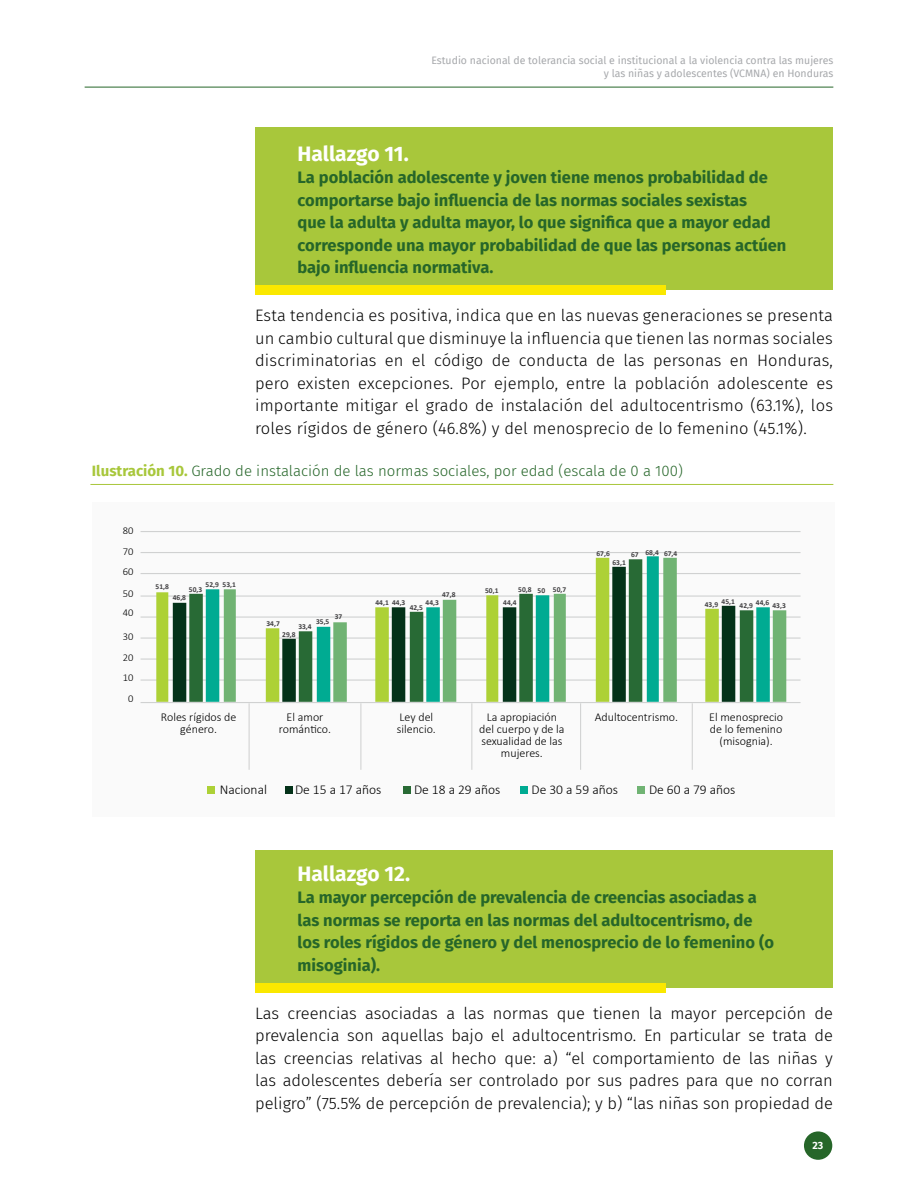
<style>
.page{position:relative;width:918px;height:1188px;background:#fff}
.page>*{position:absolute;margin:0;border:0;box-sizing:border-box;transform-origin:0 0}
.t1{font:700 21px "Fira Sans";letter-spacing:-.005em;color:#fff}
.t2{font:300 16.5px/22.5px "Fira Sans";color:#000;text-align:justify}
.t3{font:700 16.5px/22.5px "Fira Sans";color:#266629}
.t4{font:300 15px "Fira Sans";color:#266629}
.t5{font:300 13.5px "Calibri";color:#000}
.t6{font:300 12px/12px "Calibri";color:#000;text-align:center}
.t7{font:10.5px/13.5px "Fira Sans";color:#a7a9ac;text-align:right}
.t8{font:300 10.5px "Calibri";color:#000}
.t9{font:700 10.5px "Fira Sans";color:#fff}
.t10{font:700 7.5px "Calibri";color:#414042}
.s1{font-weight:700;color:#a8c73b}
</style>
<div class="page">
<hr style="left:85px;top:87px;width:748px;height:1px;background:#266629">
<div style="left:804px;top:1131px;width:28px;height:29px;background:#266629;border-radius:50%"></div>
<div style="left:256px;top:850px;width:577px;height:138px;background:#a8c73b"></div>
<div style="left:92px;top:502px;width:742px;height:314px;background:#fafafa"></div>
<div style="left:255px;top:128px;width:578px;height:162px;background:#a8c73b"></div>
<hr style="left:90px;top:484px;width:743px;height:1px;background:#a8c73b">
<div style="left:207px;top:786px;width:8px;height:8px;background:#add136"></div>
<div style="left:285px;top:786px;width:8px;height:8px;background:#043219"></div>
<div style="left:404px;top:786px;width:7px;height:8px;background:#286a35"></div>
<div style="left:521px;top:786px;width:7px;height:8px;background:#00ab92"></div>
<div style="left:638px;top:786px;width:7px;height:8px;background:#70b373"></div>
<hr style="left:249px;top:703px;width:1px;height:67px;background:#d0d1d1">
<hr style="left:360px;top:703px;width:1px;height:67px;background:#d0d1d1">
<hr style="left:471px;top:703px;width:1px;height:67px;background:#d0d1d1">
<hr style="left:580px;top:703px;width:1px;height:67px;background:#d0d1d1">
<hr style="left:692px;top:703px;width:1px;height:67px;background:#d0d1d1">
<hr style="left:141px;top:679px;width:660px;height:2px;background:#d0d1d1">
<hr style="left:141px;top:658px;width:660px;height:2px;background:#d0d1d1">
<hr style="left:141px;top:637px;width:660px;height:2px;background:#d0d1d1">
<hr style="left:141px;top:616px;width:660px;height:2px;background:#d0d1d1">
<hr style="left:141px;top:595px;width:660px;height:2px;background:#d0d1d1">
<hr style="left:141px;top:573px;width:660px;height:1px;background:#d0d1d1">
<hr style="left:141px;top:552px;width:660px;height:1px;background:#d0d1d1">
<hr style="left:141px;top:531px;width:660px;height:1px;background:#d0d1d1">
<svg style="left:156px;top:592px;width:17px;height:110px;fill:#add136"></svg>
<svg style="left:173px;top:595px;width:16px;height:107px;fill:#043219"></svg>
<svg style="left:189px;top:589px;width:17px;height:113px;background:#578b62"></svg>
<svg style="left:206px;top:556px;width:471px;height:146px"></svg>
<svg style="left:224px;top:558px;width:562px;height:144px"></svg>
<hr style="left:141px;top:702px;width:660px;height:1px;background:#d0d1d1">
<div style="left:255px;top:285px;width:411px;height:10px;background:#fae800"></div>
<div style="left:255px;top:983px;width:411px;height:10px;background:#fae800"></div>
<p class="t7" style="left:431px;top:53px;width:403px">Estudio nacional de tolerancia social e institucional a la violencia contra las mujeres y las niñas y adolescentes (VCMNA) en Honduras</p>
<p class="t1" style="left:298px;top:136px;width:113px">Hallazgo 11.</p>
<p class="t3" style="left:298px;top:165px;width:490px">La población adolescente y joven tiene menos probabilidad de comportarse bajo influencia de las normas sociales sexistas<br>que la adulta y adulta mayor, lo que significa que a mayor edad corresponde una mayor probabilidad de que las personas actúen bajo influencia normativa.</p>
<p class="t2" style="left:255px;top:304px;width:579px">Esta tendencia es positiva, indica que en las nuevas generaciones se presenta un cambio cultural que disminuye la influencia que tienen las normas sociales discriminatorias en el código de conducta de las personas en Honduras, pero existen excepciones. Por ejemplo, entre la población adolescente es importante mitigar el grado de instalación del adultocentrismo (63.1%), los roles rígidos de género (46.8%) y del menosprecio de lo femenino (45.1%).</p>
<p class="t4" style="left:92px;top:460px;width:592px"><span class="s1">Ilustración 10.</span> Grado de instalación de las normas sociales, por edad (escala de 0 a 100)</p>
<p class="t8" style="left:123px;top:524px;width:12px">80</p>
<p class="t8" style="left:123px;top:545px;width:12px">70</p>
<p class="t8" style="left:123px;top:565px;width:12px">60</p>
<p class="t8" style="left:123px;top:587px;width:12px">50</p>
<p class="t8" style="left:123px;top:606px;width:12px">40</p>
<p class="t8" style="left:123px;top:630px;width:12px">30</p>
<p class="t8" style="left:123px;top:651px;width:12px">20</p>
<p class="t8" style="left:123px;top:671px;width:12px">10</p>
<p class="t8" style="left:128px;top:692px;width:7px">0</p>
<p class="t10" style="left:596px;top:549px;width:15px">67,6</p>
<p class="t10" style="left:631px;top:549px;width:48px">67 68,4 67,4</p>
<p class="t10" style="left:612px;top:558px;width:15px">63,1</p>
<p class="t10" style="left:156px;top:582px;width:15px">51,8</p>
<p class="t10" style="left:206px;top:580px;width:32px">52,9 53,1</p>
<p class="t10" style="left:189px;top:585px;width:15px">50,3</p>
<p class="t10" style="left:173px;top:593px;width:15px">46,8</p>
<p class="t10" style="left:442px;top:590px;width:15px">47,8</p>
<p class="t10" style="left:485px;top:586px;width:15px">50,1</p>
<p class="t10" style="left:518px;top:585px;width:49px">50,8 50 50,7</p>
<p class="t10" style="left:375px;top:598px;width:31px">44,1 44,3</p>
<p class="t10" style="left:426px;top:598px;width:15px">44,3</p>
<p class="t10" style="left:410px;top:603px;width:15px">42,5</p>
<p class="t10" style="left:503px;top:598px;width:15px">44,4</p>
<p class="t10" style="left:705px;top:598px;width:32px">43,9 45,1</p>
<p class="t10" style="left:740px;top:601px;width:48px">42,9 44,6 43,3</p>
<p class="t10" style="left:267px;top:619px;width:15px">34,7</p>
<p class="t10" style="left:335px;top:612px;width:9px">37</p>
<p class="t10" style="left:316px;top:617px;width:15px">35,5</p>
<p class="t10" style="left:298px;top:622px;width:15px">33,4</p>
<p class="t10" style="left:282px;top:630px;width:15px">29,8</p>
<p class="t6" style="left:161px;top:711px;width:77px">Roles rígidos de género.</p>
<p class="t6" style="left:279px;top:711px;width:54px">El amor romántico.</p>
<p class="t6" style="left:397px;top:711px;width:41px;text-align:left">Ley del silencio.</p>
<p class="t6" style="left:479px;top:711px;width:87px">La apropiación del cuerpo y de la sexualidad de las mujeres.</p>
<p class="t6" style="left:595px;top:711px;width:85px">Adultocentrismo.</p>
<p class="t6" style="left:709px;top:711px;width:75px">El menosprecio de lo femenino (misognia).</p>
<p class="t5" style="left:220px;top:781px;width:49px">Nacional</p>
<p class="t5" style="left:295px;top:781px;width:88px">De 15 a 17 años</p>
<p class="t5" style="left:414px;top:781px;width:88px">De 18 a 29 años</p>
<p class="t5" style="left:532px;top:781px;width:88px">De 30 a 59 años</p>
<p class="t5" style="left:649px;top:781px;width:88px">De 60 a 79 años</p>
<p class="t1" style="left:298px;top:856px;width:114px">Hallazgo 12.</p>
<p class="t3" style="left:298px;top:885px;width:478px">La mayor percepción de prevalencia de creencias asociadas a las normas se reporta en las normas del adultocentrismo, de los roles rígidos de género y del menosprecio de lo femenino (o misoginia).</p>
<p class="t2" style="left:255px;top:1002px;width:579px">Las creencias asociadas a las normas que tienen la mayor percepción de prevalencia son aquellas bajo el adultocentrismo. En particular se trata de las creencias relativas al hecho que: a) “el comportamiento de las niñas y las adolescentes debería ser controlado por sus padres para que no corran peligro” (75.5% de percepción de prevalencia); y b) “las niñas son propiedad de</p>
<p class="t9" style="left:812px;top:1136px;width:12px">23</p>
</div>
